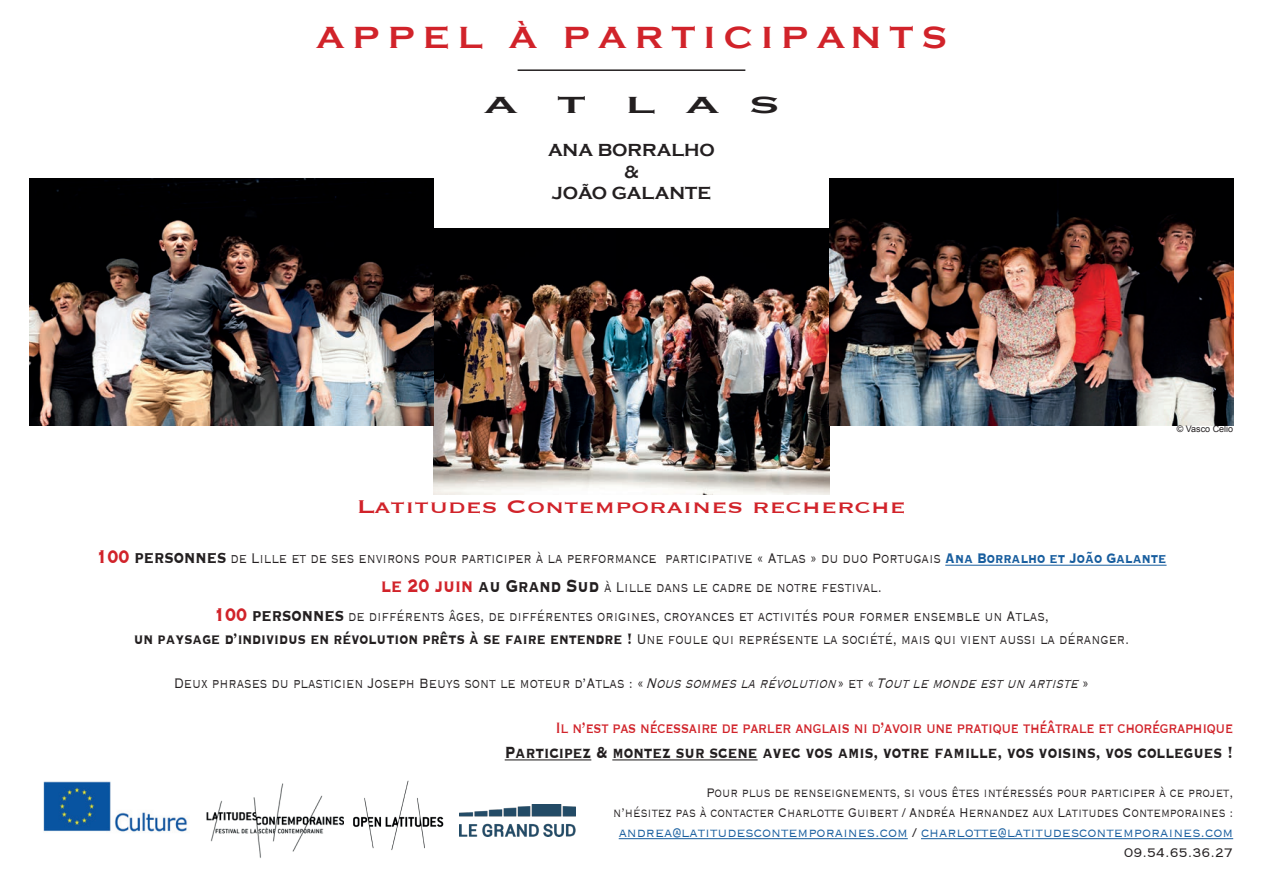
<style>
.page{position:relative;width:1263px;height:893px;background:#fff}
.page>*{position:absolute;margin:0;border:0;box-sizing:border-box;transform-origin:0 0}
.t1{font:700 31.5px "Copperplate Gothic";color:#d1232a;scale:1.1 1}
.t2{font:24px "Copperplate";color:#d1232a;scale:1.2 1}
.t3{font:700 24px "Copperplate Gothic";color:#231f20;scale:1.7 1}
.t4{font:700 21px "Copperplate";color:#231f20;scale:.75 1}
.t5{font:19.5px "Copperplate";letter-spacing:-.02em;color:#d1232a;scale:.75 1}
.t6{font:300 18px/28.8px "Copperplate";color:#231f20;text-align:center;scale:.75 1}
.t7{font:700 18px/21.6px "Copperplate Gothic";color:#231f20;text-align:center}
.t8{font:300 16.5px/19.8px "Copperplate";color:#231f20;text-align:right;scale:.75 1}
.t9{font:9px "Arial";color:#231f20}
.s1{font-weight:700;font-size:24px;color:#d1232a}
.s2{font-weight:700;font-size:22.5px}
.s3{font-weight:700;color:#175d9e}
.s4{font-weight:700;font-size:19.5px}
.s5{font-style:italic}
.s6{color:#175d9e}
</style>
<div class="page">
<img style="left:434px;top:229px;width:395px;height:266px">
<img style="left:30px;top:179px;width:404px;height:246px">
<img style="left:830px;top:179px;width:403px;height:246px">
<hr style="left:945px;top:565px;width:221px;height:1px;background:#175d9e">
<hr style="left:505px;top:759px;width:86px;height:1px;background:#231f20">
<hr style="left:612px;top:759px;width:146px;height:1px;background:#231f20">
<hr style="left:619px;top:838px;width:289px;height:1px;background:#175d9e">
<hr style="left:921px;top:838px;width:312px;height:1px;background:#175d9e">
<img style="left:206px;top:783px;width:138px;height:75px">
<img style="left:43px;top:781px;width:145px;height:51px">
<img style="left:460px;top:805px;width:115px;height:32px">
<hr style="left:518px;top:69px;width:227px;height:2px;background:#231f20">
<img style="left:353px;top:780px;width:91px;height:70px">
<h1 class="t1" style="left:316px;top:20px;width:575px">A P P E L À P A R T I C I P A N T S</h1>
<h2 class="t3" style="left:484px;top:92px;width:21px">A</h2>
<h2 class="t3" style="left:558px;top:92px;width:18px">T</h2>
<h2 class="t3" style="left:626px;top:92px;width:18px">L</h2>
<h2 class="t3" style="left:686px;top:92px;width:21px">A</h2>
<h2 class="t3" style="left:749px;top:92px;width:19px">S</h2>
<p class="t7" style="left:548px;top:139px;width:168px">ANA BORRALHO &amp;<br>JOÃO GALANTE</p>
<p class="t9" style="left:1177px;top:423px;width:58px">© Vasco Celio</p>
<h2 class="t2" style="left:357px;top:491px;width:459px">Latitudes Contemporaines recherche</h2>
<p class="t6" style="left:96px;top:543px;width:1428px"><span class="s1">100</span> <span class="s2">personnes</span> de Lille et de ses environs pour participer à la performance participative « Atlas » du duo Portugais <span class="s3">Ana Borralho et João Galante </span><span class="s1">le 20 juin</span> <span class="s2">au Grand Sud</span> à Lille dans le cadre de notre festival.<br><span class="s1">100</span> <span class="s2">personnes</span> de différents âges, de différentes origines, croyances et activités pour former ensemble un Atlas,</p>
<p class="t6" style="left:134px;top:624px;width:1329px"><span class="s4">un paysage d’individus en révolution prêts à se faire entendre !</span> Une foule qui représente la société, mais qui vient aussi la déranger.</p>
<p class="t6" style="left:174px;top:667px;width:1221px">Deux phrases du plasticien Joseph Beuys sont le moteur d’Atlas : «<span class="s5">Noussommeslarévolution</span>» et «<span class="s5">Toutlemondeestunartiste</span>»</p>
<p class="t5" style="left:556px;top:715px;width:905px">Il n’est pas nécessaire de parler anglais ni d’avoir une pratique théâtrale et chorégraphique</p>
<p class="t4" style="left:505px;top:738px;width:973px">Participez &amp; montez sur scene avec vos amis, votre famille, vos voisins, vos collegues !</p>
<p class="t8" style="left:613px;top:782px;width:828px">Pour plus de renseignements, si vous êtes intéressés pour participer à ce projet,<br>n’hésitez pas à contacter Charlotte Guibert / Andréa Hernandez aux Latitudes Contemporaines : <span class="s6">andrea@latitudescontemporaines.com</span> / <span class="s6">charlotte@latitudescontemporaines.com </span>09.54.65.36.27</p>
</div>
